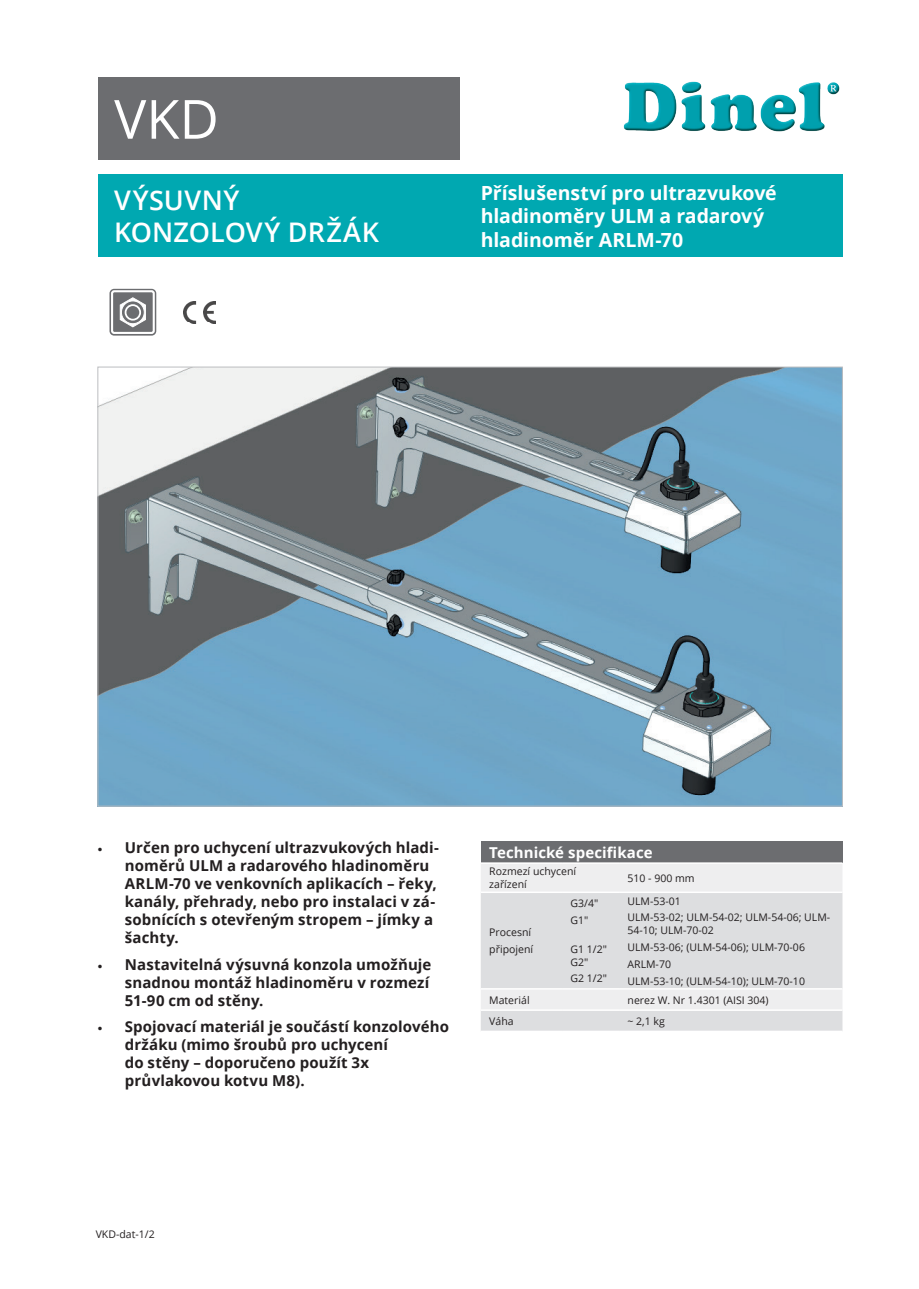
<style>
.page{position:relative;width:919px;height:1289px;background:#fff}
.page>*{position:absolute;margin:0;border:0;box-sizing:border-box;transform-origin:0 0}
.t1{font:54px "Open Sans";color:#fff}
.t2{font:600 27px/32.4px "Open Sans";letter-spacing:.005em;color:#fff}
.t3{font:700 19.5px/23.4px "Open Sans";letter-spacing:-.005em;color:#fff}
.t4{font:700 15px/18px "Open Sans";letter-spacing:.005em;color:#231f20}
.t5{font:700 15px "Open Sans";letter-spacing:.005em;color:#fff}
.t6{font:10.5px/16.8px "Open Sans";color:#231f20}
.s1{font-family:"Myriad Pro";font-size:13.5px}
</style>
<div class="page">
<div style="left:109px;top:289px;width:47px;height:46px;background:#6c6d70;border-radius:5px"></div>
<div style="left:111px;top:290px;width:44px;height:44px;border:2px solid #fff;border-radius:2px"></div>
<svg style="left:120px;top:298px;width:25px;height:29px"></svg>
<svg style="left:121px;top:301px;width:23px;height:23px"></svg>
<div style="left:121px;top:301px;width:23px;height:23px;border:1px solid #fff;border-radius:50%"></div>
<div style="left:125px;top:305px;width:15px;height:15px;background:#6c6d70;border-radius:50%"></div>
<div style="left:125px;top:304px;width:16px;height:16px;border:2px solid #fff;border-radius:50%"></div>
<div style="left:98px;top:174px;width:744px;height:83px;background:#00a8b1"></div>
<div style="left:98px;top:77px;width:361px;height:82px;background:#6c6d70"></div>
<img style="left:623px;top:81px;width:217px;height:51px">
<img style="left:184px;top:301px;width:32px;height:23px">
<div style="left:480px;top:841px;width:362px;height:22px;background:#6c6d70"></div>
<div style="left:481px;top:864px;width:361px;height:27px;background:#eeeeef"></div>
<svg style="left:481px;top:893px;width:361px;height:137px;background:#dfe0e2"></svg>
<hr style="left:480px;top:862px;width:82px;height:1px;background:#fff">
<hr style="left:562px;top:862px;width:57px;height:1px;background:#fff">
<hr style="left:619px;top:862px;width:223px;height:1px;background:#fff">
<hr style="left:480px;top:988px;width:82px;height:1px;background:#fff">
<hr style="left:562px;top:988px;width:57px;height:1px;background:#fff">
<hr style="left:619px;top:988px;width:223px;height:1px;background:#fff">
<hr style="left:480px;top:1009px;width:82px;height:1px;background:#fff">
<hr style="left:562px;top:1009px;width:57px;height:1px;background:#fff">
<hr style="left:619px;top:1009px;width:223px;height:1px;background:#fff">
<img style="left:100px;top:369px;width:740px;height:435px">
<h1 class="t1" style="left:114px;top:82px;width:106px">VKD</h1>
<h2 class="t2" style="left:114px;top:183px;width:266px">VÝSUVNÝ<br>KONZOLOVÝ DRŽÁK</h2>
<h3 class="t3" style="left:480px;top:181px;width:297px">Příslušenství pro ultrazvukové hladinoměry ULM a radarový hladinoměr ARLM-70</h3>
<p class="t4" style="left:125px;top:838px;width:315px;text-indent:-27px"><span class="s1">•</span> Určen pro uchycení ultrazvukových hladi&shy;noměrů ULM a radarového hladinoměru ARLM-70 ve venkovních aplikacích – řeky, kanály, přehrady, nebo pro instalaci v zá&shy;sobnících s otevřeným stropem – jímky a šachty.</p>
<p class="t4" style="left:125px;top:955px;width:308px;text-indent:-27px"><span class="s1">•</span> Nastavitelná výsuvná konzola umožňuje snadnou montáž hladinoměru v rozmezí<br>51-90 cm od stěny.</p>
<p class="t4" style="left:125px;top:1017px;width:325px;text-indent:-27px"><span class="s1">•</span> Spojovací materiál je součástí konzolového držáku (mimo šroubů pro uchycení<br>do stěny – doporučeno použít 3x průvlakovou kotvu M8).</p>
<p class="t5" style="left:489px;top:842px;width:165px">Technické specifikace</p>
<p class="t6" style="left:489px;top:865px;width:88px;line-height:12.6px">Rozmezí uchycení zařízení</p>
<p class="t6" style="left:627px;top:869px;width:69px">510 - 900 mm</p>
<p class="t6" style="left:489px;top:923px;width:45px">Procesní připojení</p>
<p class="t6" style="left:627px;top:892px;width:204px">ULM-53-01<br>ULM-53-02; ULM-54-02; ULM-54-06; ULM-</p>
<p class="t6" style="left:627px;top:921px;width:179px">54-10; ULM-70-02<br>ULM-53-06; (ULM-54-06); ULM-70-06<br>ARLM-70<br>ULM-53-10; (ULM-54-10); ULM-70-10</p>
<p class="t6" style="left:570px;top:894px;width:29px">G3/4″<br>G1″</p>
<p class="t6" style="left:570px;top:942px;width:38px;line-height:12.6px">G1 1/2″<br>G2″</p>
<p class="t6" style="left:570px;top:970px;width:38px">G2 1/2″</p>
<p class="t6" style="left:489px;top:991px;width:42px">Materiál</p>
<p class="t6" style="left:627px;top:991px;width:143px">nerez W. Nr 1.4301 (AISI 304)</p>
<p class="t6" style="left:489px;top:1012px;width:26px">Váha</p>
<p class="t6" style="left:627px;top:1012px;width:39px">~ 2,1 kg</p>
<p class="t6" style="left:96px;top:1225px;width:60px">VKD-dat-1/2</p>
</div>
